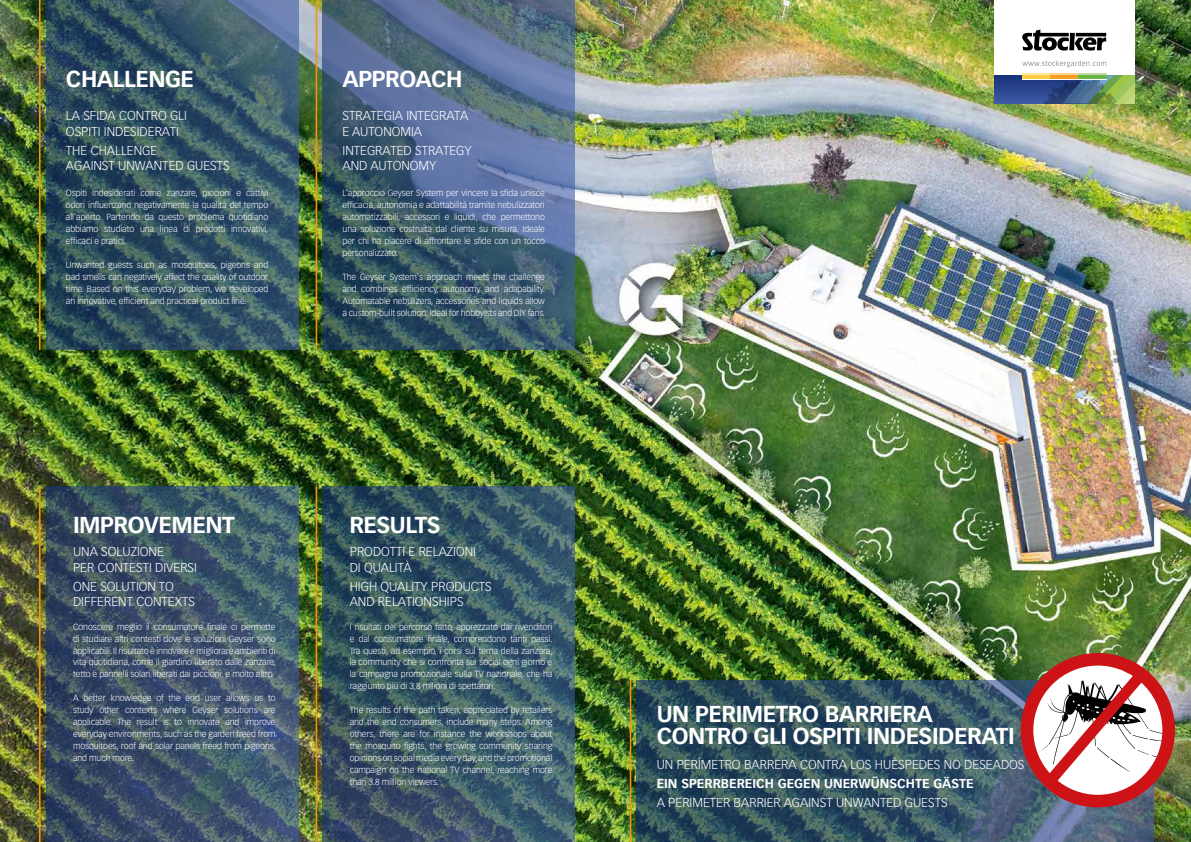
<style>
.page{position:relative;width:1191px;height:842px;background:#fff}
.page>*{position:absolute;margin:0;border:0;box-sizing:border-box;transform-origin:0 0}
.t1{font:700 22.7px "Vectora LT Std";letter-spacing:-.02em;color:#fff}
.t2{font:700 22.6px/21.1px "Vectora LT Std";letter-spacing:-.02em;color:#fff}
.t3{font:300 12.7px/15.2px "Vectora LT Std";color:#fff}
.t4{font:700 12.7px "Vectora LT Std";color:#fff}
.t5{font:300 8.7px/11.9px "Vectora LT Std";letter-spacing:-.01em;color:#fff;text-align:justify}
</style>
<div class="page">
<img style="left:0;top:0;width:1191px;height:842px">
<svg style="left:0;top:0;width:6px;height:6px"></svg>
<svg style="left:1184px;top:0;width:7px;height:6px"></svg>
<svg style="left:323px;top:486px;width:252px;height:356px"></svg>
<hr style="left:316px;top:486px;width:1px;height:356px;background:#f4960d">
<svg style="left:46px;top:486px;width:252px;height:356px"></svg>
<hr style="left:39px;top:486px;width:2px;height:356px;background:#f4960d">
<div style="left:994px;top:0;width:140px;height:75px;background:#fff"></div>
<svg style="left:994px;top:75px;width:40px;height:28px"></svg>
<svg style="left:1034px;top:75px;width:100px;height:28px"></svg>
<hr style="left:1022px;top:73px;width:28px;height:2px;background:#ffe7ab">
<hr style="left:1050px;top:73px;width:28px;height:2px;background:#fcd199">
<hr style="left:1078px;top:73px;width:28px;height:2px;background:#bfdba6">
<svg style="left:1022px;top:30px;width:84px;height:21px"></svg>
<svg style="left:1022px;top:61px;width:84px;height:6px"></svg>
<hr style="left:1022px;top:75px;width:28px;height:4px;background:#fecf42">
<hr style="left:1050px;top:75px;width:28px;height:4px;background:#f69f22">
<hr style="left:1078px;top:75px;width:28px;height:4px;background:#6bb645">
<svg style="left:323px;top:0;width:252px;height:350px"></svg>
<hr style="left:316px;top:0;width:1px;height:350px;background:#f4960d">
<svg style="left:637px;top:680px;width:516px;height:162px"></svg>
<hr style="left:630px;top:680px;width:1px;height:162px;background:#f4960d">
<svg style="left:46px;top:0;width:252px;height:350px"></svg>
<hr style="left:39px;top:0;width:2px;height:350px;background:#f4960d">
<img style="left:1020px;top:652px;width:155px;height:156px">
<h2 class="t2" style="left:66px;top:69px;width:129px">CHALLENGE</h2>
<h3 class="t3" style="left:66px;top:108px;width:122px">LA SFIDA CONTRO GLI<br>OSPITI INDESIDERATI</h3>
<h3 class="t3" style="left:66px;top:143px;width:165px">THE CHALLENGE<br>AGAINST UNWANTED GUESTS</h3>
<p class="t5" style="left:66px;top:187px;width:204px">Ospiti indesiderati come zanzare, piccioni e cattivi odori influenzano negativamente la qualità del tempo all’aperto. Partendo da questo problema quotidiano abbiamo studiato una linea di prodotti innovativi, efficaci e pratici.</p>
<p class="t5" style="left:66px;top:259px;width:204px">Unwanted guests such as mosquitoes, pigeons and bad smells can negatively affect the quality of outdoor time. Based on this everyday problem, we developed an innovative, efficient and practical product line.</p>
<h2 class="t2" style="left:342px;top:69px;width:121px">APPROACH</h2>
<h3 class="t3" style="left:342px;top:108px;width:127px">STRATEGIA INTEGRATA<br>E AUTONOMIA</h3>
<h3 class="t3" style="left:342px;top:143px;width:131px">INTEGRATED STRATEGY<br>AND AUTONOMY</h3>
<p class="t5" style="left:342px;top:187px;width:204px">L’approccio Geyser System per vincere la sfida unisce efficacia, autonomia e adattabilità tramite nebulizzatori automatizzabili, accessori e liquidi, che permettono una soluzione costruita dal cliente su misura. Ideale per chi ha piacere di affrontare le sfide con un tocco personalizzato.</p>
<p class="t5" style="left:342px;top:271px;width:204px">The Geyser System‘s approach meets the challenge and combines efficiency, autonomy and adapability.<br>Automatable nebulizers, accessories and liquids allow a custom-built solution. Ideal for hobbyists and DIY fans.</p>
<h1 class="t1" style="left:73px;top:511px;width:163px">IMPROVEMENT</h1>
<h1 class="t1" style="left:349px;top:511px;width:93px">RESULTS</h1>
<h3 class="t3" style="left:73px;top:544px;width:125px">UNA SOLUZIONE<br>PER CONTESTI DIVERSI</h3>
<h3 class="t3" style="left:73px;top:579px;width:124px">ONE SOLUTION TO<br>DIFFERENT CONTEXTS</h3>
<h3 class="t3" style="left:350px;top:544px;width:128px">PRODOTTI E RELAZIONI<br>DI QUALITÀ</h3>
<h3 class="t3" style="left:350px;top:579px;width:144px">HIGH QUALITY PRODUCTS<br>AND RELATIONSHIPS</h3>
<p class="t5" style="left:73px;top:621px;width:204px">Conoscere meglio il consumatore finale ci permette di studiare altri contesti dove le soluzioni Geyser sono applicabili. Il risultato è innovare e migliorare ambienti di vita quotidiana, come il giardino liberato dalle zanzare, tetto e pannelli solari liberati dai piccioni, e molto altro.</p>
<p class="t5" style="left:73px;top:692px;width:204px">A better knowledge of the end user allows us to study other contexts where Geyser solutions are applicable. The result is to innovate and improve everyday environments, such as the garden freed from mosquitoes, roof and solar panels freed from pigeons, and much more.</p>
<p class="t5" style="left:350px;top:621px;width:204px">I risultati del percorso fatto, apprezzato dai rivenditori e dal consumatore finale, comprendono tanti passi.<br>Tra questi, ad esempio, i corsi sul tema della zanzara, la community che si confronta sui social ogni giorno e la campagna promozionale sulla TV nazionale, che ha raggiunto più di 3,8 milioni di spettatori.</p>
<p class="t5" style="left:350px;top:704px;width:204px">The results of the path taken, appreciated by retailers and the end consumers, include many steps. Among others, there are for instance the workshops about the mosquito fights, the growing community sharing opinions on social media every day, and the promotional campaign on the national TV channel, reaching more than 3.8 million viewers.</p>
<h2 class="t2" style="left:656px;top:704px;width:359px">UN PERIMETRO BARRIERA<br>CONTRO GLI OSPITI INDESIDERATI</h2>
<h3 class="t3" style="left:656px;top:757px;width:369px">UN PERÍMETRO BARRERA CONTRA LOS HUÉSPEDES NO DESEADOS</h3>
<h3 class="t4" style="left:656px;top:776px;width:319px">EIN SPERRBEREICH GEGEN UNERWÜNSCHTE GÄSTE</h3>
<h3 class="t3" style="left:656px;top:795px;width:292px">A PERIMETER BARRIER AGAINST UNWANTED GUESTS</h3>
</div>
